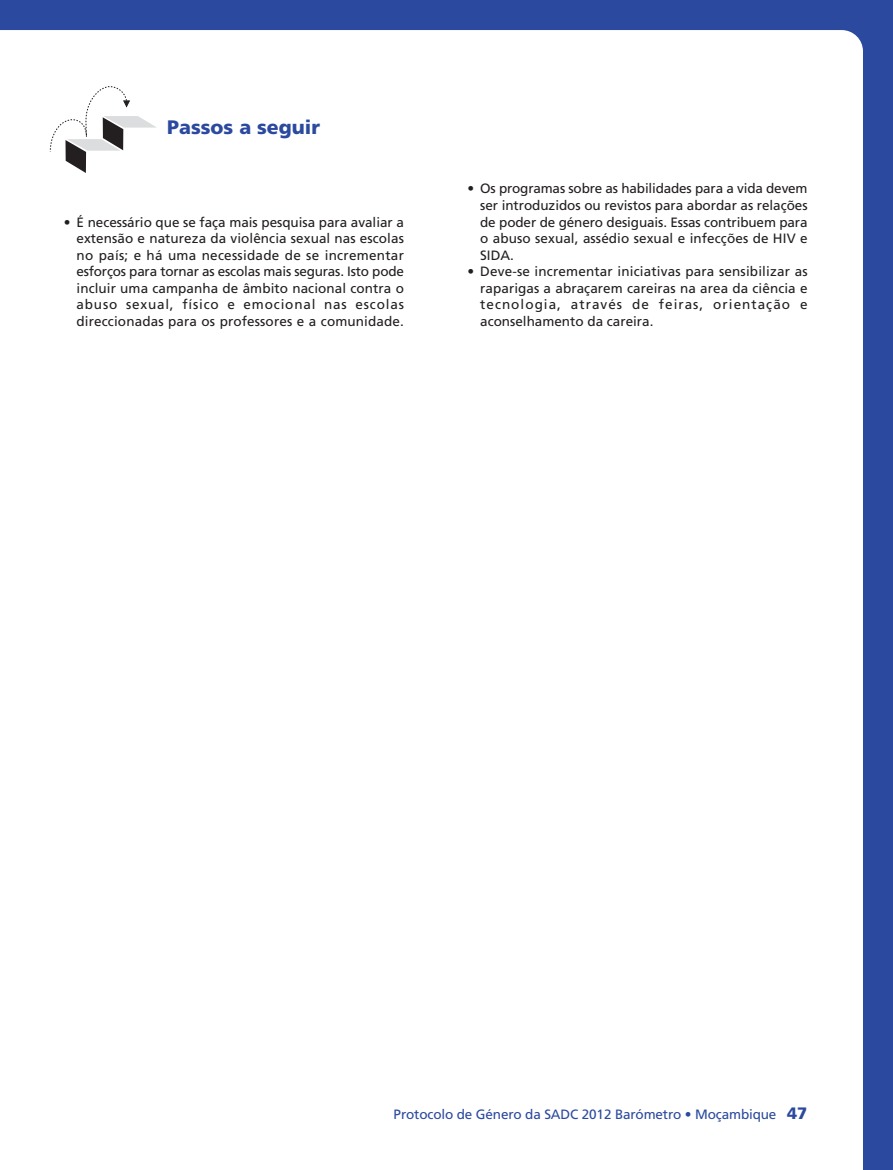
<style>
.page{position:relative;width:893px;height:1170px;background:#fff}
.page>*{position:absolute;margin:0;border:0;box-sizing:border-box;transform-origin:0 0}
.t1{font:900 19.5px "Frutiger LT Std";color:#2b499e}
.t2{font:13.5px/16.5px "Frutiger LT Std";letter-spacing:.01em;color:#231f20;text-align:justify}
.t3{font:13.5px "Frutiger LT Std";letter-spacing:-.01em;color:#2b499e}
.s1{font-weight:900;font-size:16.5px}
</style>
<div class="page">
<div style="left:0;top:0;width:893px;height:1169px;background:#2b499e"></div>
<div style="left:0;top:30px;width:863px;height:1139px;background:#fff"></div>
<svg style="left:50px;top:85px;width:107px;height:88px"></svg>
<h1 class="t1" style="left:167px;top:119px;width:154px">Passos a seguir</h1>
<p class="t2" style="left:77px;top:214px;width:329px;text-indent:-13px">• É necessário que se faça mais pesquisa para avaliar a extensão e natureza da violência sexual nas escolas no país; e há uma necessidade de se incrementar esforços para tornar as escolas mais seguras. Isto pode incluir uma campanha de âmbito nacional contra o abuso sexual, físico e emocional nas escolas direccionadas para os professores e a comunidade.</p>
<p class="t2" style="left:480px;top:181px;width:329px;text-indent:-13px">• Os programas sobre as habilidades para a vida devem ser introduzidos ou revistos para abordar as relações de poder de género desiguais. Essas contribuem para o abuso sexual, assédio sexual e infecções de HIV e SIDA.</p>
<p class="t2" style="left:480px;top:264px;width:329px;text-indent:-13px">• Deve-se incrementar iniciativas para sensibilizar as raparigas a abraçarem careiras na area da ciência e tecnologia, através de feiras, orientação e aconselhamento da careira.</p>
<p class="t3" style="left:394px;top:1108px;width:415px">Protocolo de Género da SADC 2012 Barómetro • Moçambique <span class="s1">47</span></p>
</div>
